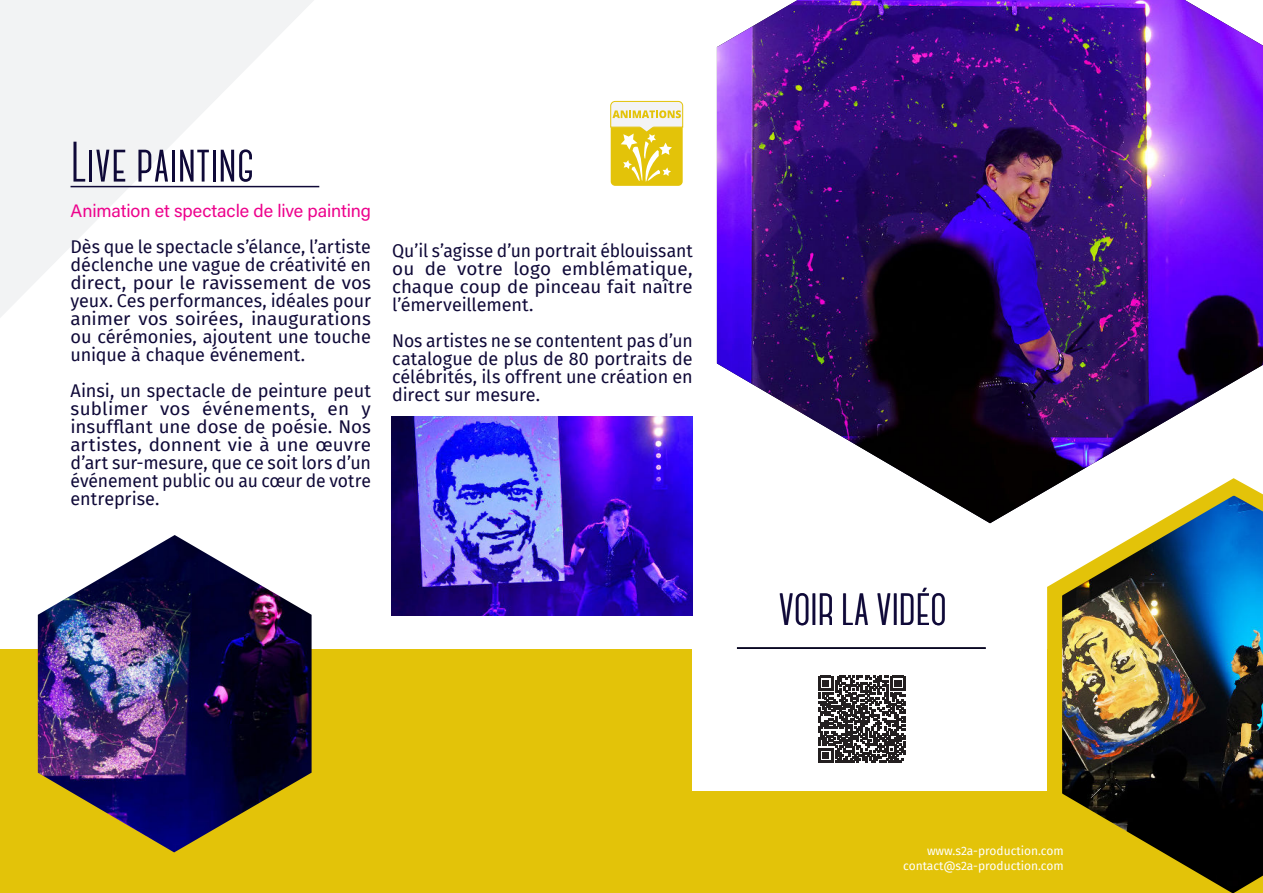
<style>
.page{position:relative;width:1263px;height:893px;background:#fff}
.page>*{position:absolute;margin:0;border:0;box-sizing:border-box;transform-origin:0 0}
.t1{font:700 57px "Canter";color:#0f0938}
.t2{font:700 45px "Canter";color:#0f0938}
.t3{font:18px/18px "Fira Sans";letter-spacing:-.005em;color:#0f0938;text-align:justify}
.t4{font:18px "Acumin Variable Concept";letter-spacing:-.005em;color:#ed028c}
.t5{font:12px/14.4px "Fira Sans";color:#fff;text-align:right}
</style>
<div class="page">
<div style="left:0;top:650px;width:1263px;height:243px;background:#e3c309"></div>
<div style="left:693px;top:636px;width:354px;height:155px;background:#fff"></div>
<svg style="left:0;top:0;width:314px;height:317px;fill:#f2f3f4"></svg>
<img style="left:717px;top:0;width:546px;height:523px">
<img style="left:38px;top:535px;width:274px;height:317px">
<img style="left:1034px;top:470px;width:229px;height:423px">
<img style="left:392px;top:417px;width:301px;height:198px">
<svg style="left:610px;top:101px;width:73px;height:85px"></svg>
<svg style="left:818px;top:676px;width:87px;height:87px"></svg>
<hr style="left:737px;top:647px;width:249px;height:2px;background:#05031f">
<hr style="left:71px;top:186px;width:248px;height:1px;background:#0f0938">
<h1 class="t1" style="left:71px;top:129px;width:185px">Live painting</h1>
<p class="t4" style="left:71px;top:204px;width:302px">Animation et spectacle de live painting</p>
<p class="t3" style="left:71px;top:238px;width:302px">Dès que le spectacle s’élance, l’artiste déclenche une vague de créativité en direct, pour le ravissement de vos yeux. Ces performances, idéales pour animer vos soirées, inaugurations ou cérémonies, ajoutent une touche unique à chaque événement.</p>
<p class="t3" style="left:71px;top:382px;width:302px">Ainsi, un spectacle de peinture peut sublimer vos événements, en y insufflant une dose de poésie. Nos artistes, donnent vie à une œuvre d’art sur-mesure, que ce soit lors d’un événement public ou au cœur de votre entreprise.</p>
<p class="t3" style="left:392px;top:242px;width:302px">Qu’il s’agisse d’un portrait éblouissant ou de votre logo emblématique, chaque coup de pinceau fait naître l’émerveillement.</p>
<p class="t3" style="left:392px;top:331px;width:302px">Nos artistes ne se contentent pas d’un catalogue de plus de 80 portraits de célébrités, ils offrent une création en direct sur mesure.</p>
<h2 class="t2" style="left:779px;top:583px;width:170px">VOIR LA VIDÉO</h2>
<p class="t5" style="left:903px;top:844px;width:162px">www.s2a-production.com contact@s2a-production.com</p>
</div>
